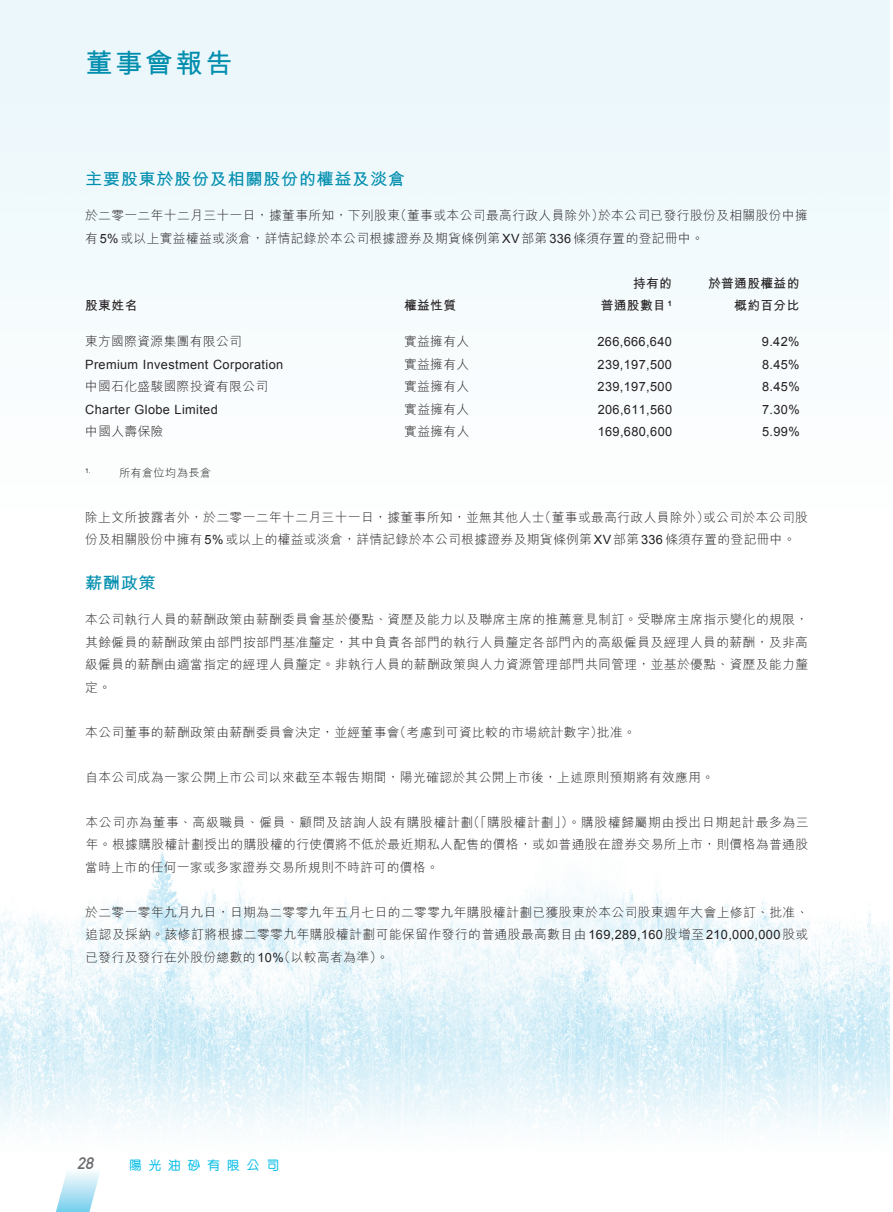
<style>
.page{position:relative;width:893px;height:1212px;background:#fff}
.page>*{position:absolute;margin:0;border:0;box-sizing:border-box;transform-origin:0 0}
.t1{font:700 27px "M Hei HK";letter-spacing:.11em;color:#018eae}
.t2{font:700 16.5px "M Hei HK";letter-spacing:.03em;color:#018eae;scale:1.05 1}
.t3{font:italic 16.5px "DIN Mittelschrift Std";color:#6c6d70}
.t4{font:300 12.75px/22.5px "M Hei HK";letter-spacing:.03em;color:#231f20;text-align:justify}
.t5{font:12.75px "Arial";letter-spacing:.03em;color:#231f20}
.t6{font:700 12.75px/22.5px "M Hei HK";letter-spacing:.03em;color:#231f20;text-align:right}
.t7{font:500 12.75px "M Yuen HK";letter-spacing:.54em;color:#02bce5}
.t8{font:300 11.25px "M Hei HK";letter-spacing:.03em;color:#231f20}
.t9{font:6.6px "Arial";color:#231f20}
.s1{font-family:"Arial";font-weight:400}
</style>
<div class="page">
<img style="left:0;top:0;width:890px;height:1131px">
<svg style="left:56px;top:1172px;width:44px;height:40px"></svg>
<h1 class="t1" style="left:85px;top:43px;width:148px">董事會報告</h1>
<p class="t2" style="left:85px;top:167px;width:306px">主要股東於股份及相關股份的權益及淡倉</p>
<p class="t4" style="left:85px;top:204px;width:724px">於二零一二年十二月三十一日，據董事所知，下列股東（董事或本公司最高行政人員除外）於本公司已發行股份及相關股份中擁有<span class="s1">5%</span>或以上實益權益或淡倉，詳情記錄於本公司根據證券及期貨條例第<span class="s1">XV</span>部第<span class="s1">336</span>條須存置的登記冊中。</p>
<p class="t6" style="left:85px;top:293px;width:54px">股東姓名</p>
<p class="t6" style="left:404px;top:293px;width:54px">權益性質</p>
<p class="t6" style="left:601px;top:271px;width:73px">持有的<br>普通股數目 <sup>1</sup></p>
<p class="t6" style="left:708px;top:271px;width:93px">於普通股權益的概約百分比</p>
<p class="t4" style="left:85px;top:330px;width:158px">東方國際資源集團有限公司</p>
<p class="t4" style="left:404px;top:330px;width:67px">實益擁有人</p>
<p class="t5" style="left:597px;top:333px;width:76px">266,666,640</p>
<p class="t5" style="left:762px;top:333px;width:39px">9.42%</p>
<p class="t5" style="left:85px;top:356px;width:200px">Premium Investment Corporation</p>
<p class="t4" style="left:404px;top:352px;width:67px">實益擁有人</p>
<p class="t5" style="left:598px;top:356px;width:76px">239,197,500</p>
<p class="t5" style="left:762px;top:356px;width:39px">8.45%</p>
<p class="t4" style="left:85px;top:375px;width:185px">中國石化盛駿國際投資有限公司</p>
<p class="t4" style="left:404px;top:375px;width:67px">實益擁有人</p>
<p class="t5" style="left:598px;top:378px;width:76px">239,197,500</p>
<p class="t5" style="left:762px;top:378px;width:39px">8.45%</p>
<p class="t5" style="left:85px;top:401px;width:134px">Charter Globe Limited</p>
<p class="t4" style="left:404px;top:397px;width:67px">實益擁有人</p>
<p class="t5" style="left:598px;top:401px;width:76px">206,611,560</p>
<p class="t5" style="left:762px;top:401px;width:39px">7.30%</p>
<p class="t4" style="left:85px;top:420px;width:80px">中國人壽保險</p>
<p class="t4" style="left:404px;top:420px;width:67px">實益擁有人</p>
<p class="t5" style="left:598px;top:423px;width:76px">169,680,600</p>
<p class="t5" style="left:762px;top:423px;width:39px">5.99%</p>
<p class="t9" style="left:85px;top:466px;width:7px">1.</p>
<p class="t8" style="left:119px;top:467px;width:94px">所有倉位均為長倉</p>
<p class="t4" style="left:85px;top:505px;width:724px">除上文所披露者外，於二零一二年十二月三十一日，據董事所知，並無其他人士（董事或最高行政人員除外）或公司於本公司股份及相關股份中擁有<span class="s1">5%</span>或以上的權益或淡倉，詳情記錄於本公司根據證券及期貨條例第<span class="s1">XV</span>部第<span class="s1">336</span>條須存置的登記冊中。</p>
<p class="t2" style="left:85px;top:571px;width:69px">薪酬政策</p>
<p class="t4" style="left:85px;top:608px;width:725px">本公司執行人員的薪酬政策由薪酬委員會基於優點、資歷及能力以及聯席主席的推薦意見制訂。受聯席主席指示變化的規限，其餘僱員的薪酬政策由部門按部門基准釐定，其中負責各部門的執行人員釐定各部門內的高級僱員及經理人員的薪酬，及非高級僱員的薪酬由適當指定的經理人員釐定。非執行人員的薪酬政策與人力資源管理部門共同管理，並基於優點、資歷及能力釐定。</p>
<p class="t4" style="left:85px;top:721px;width:552px">本公司董事的薪酬政策由薪酬委員會決定，並經董事會（考慮到可資比較的市場統計數字）批准。</p>
<p class="t4" style="left:85px;top:766px;width:630px">自本公司成為一家公開上市公司以來截至本報告期間，陽光確認於其公開上市後，上述原則預期將有效應用。</p>
<p class="t4" style="left:85px;top:811px;width:725px">本公司亦為董事、高級職員、僱員、顧問及諮詢人設有購股權計劃（「購股權計劃」）。購股權歸屬期由授出日期起計最多為三年。根據購股權計劃授出的購股權的行使價將不低於最近期私人配售的價格，或如普通股在證券交易所上市，則價格為普通股當時上市的任何一家或多家證券交易所規則不時許可的價格。</p>
<p class="t4" style="left:85px;top:901px;width:725px">於二零一零年九月九日，日期為二零零九年五月七日的二零零九年購股權計劃已獲股東於本公司股東週年大會上修訂、批准、追認及採納。該修訂將根據二零零九年購股權計劃可能保留作發行的普通股最高數目由<span class="s1">169,289,160</span>股增至<span class="s1">210,000,000</span>股或已發行及發行在外股份總數的<span class="s1">10%</span>（以較高者為準）。</p>
<p class="t3" style="left:77px;top:1154px;width:21px">28</p>
<p class="t7" style="left:129px;top:1159px;width:152px">陽光油砂有限公司</p>
</div>
